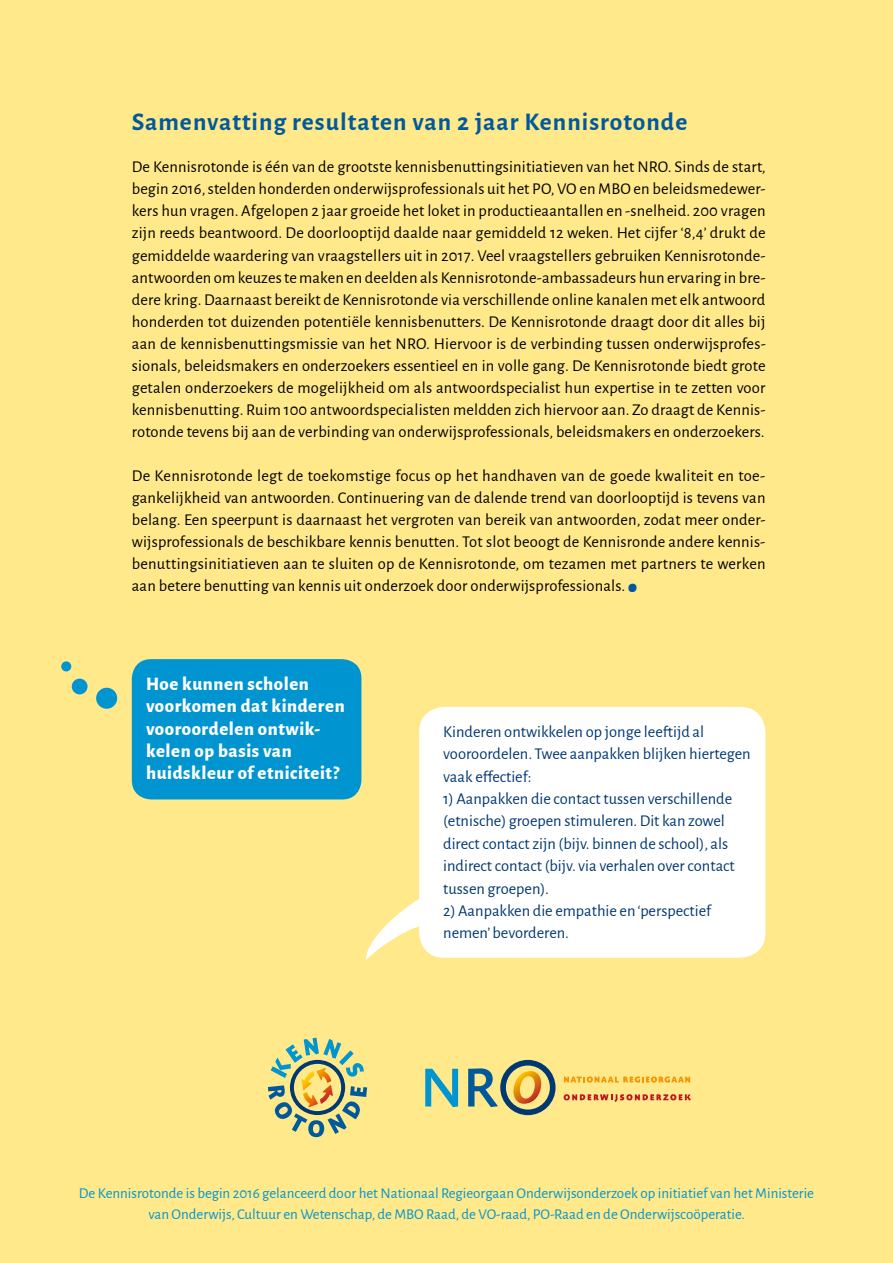
<style>
.page{position:relative;width:893px;height:1263px;background:#ffe98b}
.page>*{position:absolute;margin:0;border:0;box-sizing:border-box;transform-origin:0 0}
.t1{font:700 25.5px "Alegreya Sans";letter-spacing:.04em;color:#00599c}
.t2{font:800 18.75px/22.4px "Alegreya Sans";letter-spacing:.03em;color:#fff}
.t3{font:16.5px/22px "Alegreya Sans";letter-spacing:.01em;color:#000;text-align:justify}
.t4{font:16.5px/22.4px "Alegreya Sans";color:#003871}
.t5{font:15px/21px "Alegreya Sans";color:#0095d0;text-align:center}
.s1{font-weight:900;font-size:30px;color:#00599c}
</style>
<div class="page">
<div style="left:132px;top:659px;width:229px;height:140px;background:#0095d0;border-radius:19px"></div>
<div style="left:96px;top:688px;width:21px;height:21px;background:#0095d0;border-radius:50%"></div>
<div style="left:72px;top:679px;width:16px;height:15px;background:#0095d0;border-radius:50%"></div>
<div style="left:61px;top:661px;width:10px;height:10px;background:#0095d0;border-radius:50%"></div>
<svg style="left:366px;top:899px;width:73px;height:61px"></svg>
<div style="left:419px;top:707px;width:346px;height:251px;background:#fff;border-radius:25px"></div>
<svg style="left:268px;top:1037px;width:99px;height:100px"></svg>
<svg style="left:564px;top:1076px;width:126px;height:7px"></svg>
<svg style="left:564px;top:1094px;width:127px;height:8px"></svg>
<svg style="left:425px;top:1069px;width:33px;height:38px"></svg>
<svg style="left:468px;top:1060px;width:87px;height:55px"></svg>
<h1 class="t1" style="left:132px;top:103px;width:557px">Samenvatting resultaten van 2 jaar Kennisrotonde</h1>
<p class="t3" style="left:132px;top:155px;width:635px">De Kennisrotonde is één van de grootste kennisbenuttingsinitiatieven van het NRO. Sinds de start, begin 2016, stelden honderden onderwijsprofessionals uit het PO, VO en MBO en beleidsmedewer&shy;kers hun vragen. Afgelopen 2 jaar groeide het loket in productieaantallen en -snelheid. 200 vragen zijn reeds beantwoord. De doorlooptijd daalde naar gemiddeld 12 weken. Het cijfer ‘8,4’ drukt de gemiddelde waardering van vraagstellers uit in 2017. Veel vraagstellers gebruiken Kennisrotonde&shy;antwoorden om keuzes te maken en deelden als Kennisrotonde-ambassadeurs hun ervaring in bre&shy;dere kring. Daarnaast bereikt de Kennisrotonde via verschillende online kanalen met elk antwoord honderden tot duizenden potentiële kennisbenutters. De Kennisrotonde draagt door dit alles bij aan de kennisbenuttingsmissie van het NRO. Hiervoor is de verbinding tussen onderwijsprofes&shy;sionals, beleidsmakers en onderzoekers essentieel en in volle gang. De Kennisrotonde biedt grote getalen onderzoekers de mogelijkheid om als antwoordspecialist hun expertise in te zetten voor kennisbenutting. Ruim 100 antwoordspecialisten meldden zich hiervoor aan. Zo draagt de Kennis&shy;rotonde tevens bij aan de verbinding van onderwijsprofessionals, beleidsmakers en onderzoekers.</p>
<p class="t3" style="left:132px;top:464px;width:635px">De Kennisrotonde legt de toekomstige focus op het handhaven van de goede kwaliteit en toe&shy;gankelijkheid van antwoorden. Continuering van de dalende trend van doorlooptijd is tevens van belang. Een speerpunt is daarnaast het vergroten van bereik van antwoorden, zodat meer onder&shy;wijsprofessionals de beschikbare kennis benutten. Tot slot beoogt de Kennisronde andere kennis&shy;benuttingsinitiatieven aan te sluiten op de Kennisrotonde, om tezamen met partners te werken aan betere benutting van kennis uit onderzoek door onderwijsprofessionals. <span class="s1">•</span></p>
<p class="t2" style="left:146px;top:671px;width:200px">Hoe kunnen scholen voorkomen dat kinderen vooroordelen ontwik&shy;kelen op basis van huidskleur of etniciteit?</p>
<p class="t4" style="left:443px;top:719px;width:309px">Kinderen ontwikkelen op jonge leeftijd al vooroordelen. Twee aanpakken blijken hiertegen vaak effectief:</p>
<p class="t4" style="left:443px;top:787px;width:293px">1) Aanpakken die contact tussen verschillende (etnische) groepen stimuleren. Dit kan zowel direct contact zijn (bijv. binnen de school), als indirect contact (bijv. via verhalen over contact tussen groepen).</p>
<p class="t4" style="left:443px;top:899px;width:269px">2) Aanpakken die empathie en ‘perspectief nemen’ bevorderen.</p>
<p class="t5" style="left:79px;top:1182px;width:737px">De Kennisrotonde is begin 2016 gelanceerd door het Nationaal Regieorgaan Onderwijsonderzoek op initiatief van het Ministerie van Onderwijs, Cultuur en Wetenschap, de MBO Raad, de VO-raad, PO-Raad en de Onderwijscoöperatie.</p>
</div>
